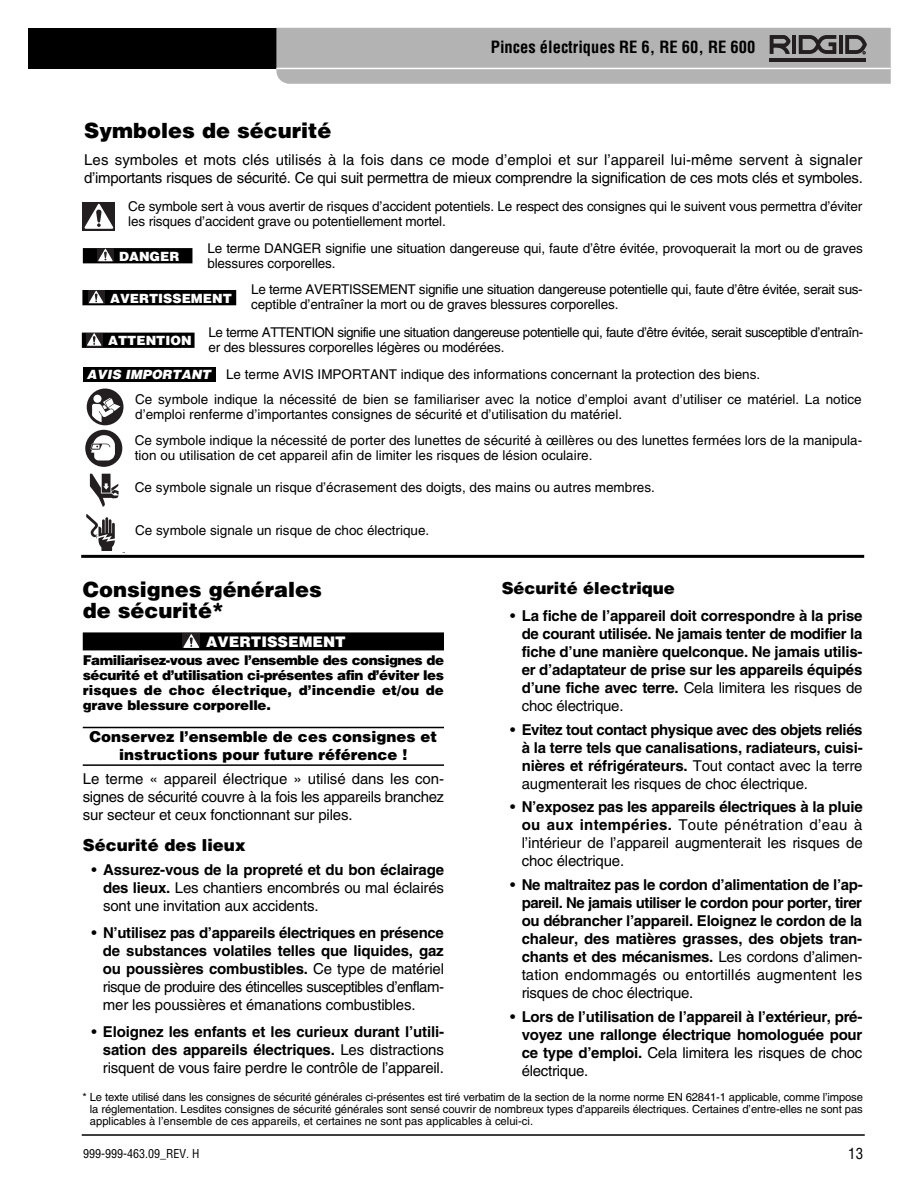
<style>
.page{position:relative;width:918px;height:1188px;background:#fff}
.page>*{position:absolute;margin:0;border:0;box-sizing:border-box;transform-origin:0 0}
.t1{font:900 21px/21px "Helvetica LT Std";color:#000}
.t2{font:900 16.5px "Helvetica LT Std";color:#000}
.t3{font:700 condensed 16.5px "Helvetica LT Std";color:#000}
.t4{font:700 15px/18px "Helvetica LT Std";letter-spacing:-.01em;color:#000;text-align:justify}
.t5{font:15px/18px "Helvetica LT Std";letter-spacing:-.01em;color:#000;text-align:justify}
.t6{font:900 15px/18px "Helvetica LT Std";color:#000;text-align:center}
.t7{font:condensed 15px "Helvetica LT Std";color:#000}
.t8{font:900 14.7px "Helvetica LT Std";color:#fff}
.t9{font:13.5px/15px "Helvetica LT Std";letter-spacing:-.01em;color:#000}
.t10{font:900 13.5px/15px "Helvetica LT Std";letter-spacing:-.005em;color:#000;text-align:justify}
.t11{font:13.5px/15px "Helvetica LT Std";letter-spacing:-.035em;color:#000}
.t12{font:900 12.75px "Helvetica LT Std";color:#fff}
.t13{font:italic 900 12.75px "Helvetica LT Std";color:#fff}
.t14{font:condensed 12px "Helvetica LT Std";color:#000}
.t15{font:11.25px/12px "Helvetica LT Std";color:#000;text-align:justify}
.s1{font-weight:700}
.s2{font-weight:400}
</style>
<div class="page">
<div style="left:28px;top:28px;width:427px;height:41px;background:#000"></div>
<svg style="left:276px;top:28px;width:615px;height:56px;background:#afafaf"></svg>
<hr style="left:82px;top:1134px;width:783px;height:2px;background:#000">
<div style="left:83px;top:632px;width:361px;height:18px;background:#000"></div>
<hr style="left:83px;top:727px;width:361px;height:1px;background:#000">
<hr style="left:83px;top:764px;width:361px;height:2px;background:#000">
<div style="left:182px;top:633px;width:18px;height:15px;background:#231f20"></div>
<svg style="left:183px;top:634px;width:16px;height:14px"></svg>
<svg style="left:90px;top:474px;width:29px;height:33px"></svg>
<svg style="left:86px;top:514px;width:29px;height:37px"></svg>
<hr style="left:81px;top:555px;width:783px;height:3px;background:#000">
<svg style="left:85px;top:389px;width:39px;height:78px"></svg>
<svg style="left:82px;top:202px;width:1px;height:29px"></svg>
<div style="left:83px;top:202px;width:32px;height:29px;background:#231f20"></div>
<svg style="left:84px;top:204px;width:30px;height:25px"></svg>
<div style="left:82px;top:290px;width:154px;height:15px;background:#000"></div>
<div style="left:88px;top:290px;width:16px;height:13px;background:#231f20"></div>
<svg style="left:89px;top:291px;width:15px;height:12px"></svg>
<div style="left:82px;top:333px;width:113px;height:15px;background:#000"></div>
<div style="left:86px;top:333px;width:16px;height:13px;background:#231f20"></div>
<svg style="left:87px;top:333px;width:15px;height:13px"></svg>
<div style="left:83px;top:368px;width:133px;height:14px;background:#000"></div>
<div style="left:83px;top:248px;width:109px;height:15px;background:#000"></div>
<div style="left:97px;top:249px;width:16px;height:12px;background:#231f20"></div>
<svg style="left:98px;top:249px;width:15px;height:12px"></svg>
<p class="t3" style="left:491px;top:40px;width:266px">Pinces électriques RE 6, RE 60, RE 600</p>
<h1 class="t1" style="left:84px;top:122px;width:249px">Symboles de sécurité</h1>
<p class="t5" style="left:84px;top:152px;width:780px">Les symboles et mots clés utilisés à la fois dans ce mode d’emploi et sur l’appareil lui-même servent à signaler d’importants risques de sécurité. Ce qui suit permettra de mieux comprendre la signification de ces mots clés et symboles.</p>
<p class="t9" style="left:128px;top:200px;width:735px">Ce symbole sert à vous avertir de risques d’accident potentiels. Le respect des consignes qui le suivent vous permettra d’éviter les risques d’accident grave ou potentiellement mortel.</p>
<p class="t9" style="left:207px;top:242px;width:657px">Le terme DANGER signifie une situation dangereuse qui, faute d’être évitée, provoquerait la mort ou de graves blessures corporelles.</p>
<p class="t9" style="left:251px;top:283px;width:613px">Le terme AVERTISSEMENT signifie une situation dangereuse potentielle qui, faute d’être évitée, serait sus&shy;ceptible d’entraîner la mort ou de graves blessures corporelles.</p>
<p class="t11" style="left:209px;top:326px;width:656px">Le terme ATTENTION signifie une situation dangereuse potentielle qui, faute d’être évitée, serait susceptible d’entraîn&shy;er des blessures corporelles légères ou modérées.</p>
<p class="t9" style="left:135px;top:364px;width:728px;line-height:24.6px;text-indent:91px">Le terme AVIS IMPORTANT indique des informations concernant la protection des biens.<br>Ce symbole indique la nécessité de bien se familiariser avec la notice d’emploi avant d’utiliser ce matériel. La notice</p>
<p class="t9" style="left:135px;top:402px;width:729px;line-height:26.4px">d’emploi renferme d’importantes consignes de sécurité et d’utilisation du matériel.<br>Ce symbole indique la nécessité de porter des lunettes de sécurité à œillères ou des lunettes fermées lors de la manipula-</p>
<p class="t9" style="left:135px;top:449px;width:459px">tion ou utilisation de cet appareil afin de limiter les risques de lésion oculaire.</p>
<p class="t9" style="left:135px;top:481px;width:521px">Ce symbole signale un risque d’écrasement des doigts, des mains ou autres membres.</p>
<p class="t9" style="left:135px;top:524px;width:296px">Ce symbole signale un risque de choc électrique.</p>
<p class="t12" style="left:119px;top:251px;width:62px">DANGER</p>
<p class="t12" style="left:110px;top:293px;width:123px">AVERTISSEMENT</p>
<p class="t12" style="left:108px;top:336px;width:85px">ATTENTION</p>
<p class="t13" style="left:87px;top:370px;width:125px">AVIS IMPORTANT</p>
<h1 class="t1" style="left:83px;top:581px;width:241px">Consignes générales de sécurité*</h1>
<p class="t8" style="left:206px;top:636px;width:141px">AVERTISSEMENT</p>
<p class="t10" style="left:83px;top:654px;width:363px">Familiarisez-vous avec l’ensemble des consignes de sécurité et d’utilisation ci-présentes afin d’éviter les risques de choc électrique, d’incendie et/ou de grave blessure corporelle.</p>
<p class="t6" style="left:90px;top:729px;width:349px">Conservez l’ensemble de ces consignes et instructions pour future référence !</p>
<p class="t5" style="left:83px;top:771px;width:363px">Le terme « appareil électrique » utilisé dans les con&shy;signes de sécurité couvre à la fois les appareils branchez sur secteur et ceux fonctionnant sur piles.</p>
<p class="t2" style="left:83px;top:839px;width:165px">Sécurité des lieux</p>
<p class="t5" style="left:103px;top:862px;width:343px;text-indent:-11px">• <span class="s1">Assurez-vous de la propreté et du bon éclairage des lieux.</span> Les chantiers encombrés ou mal éclairés sont une invitation aux accidents.</p>
<p class="t4" style="left:103px;top:925px;width:343px;text-indent:-11px"><span class="s2">•</span> N’utilisez pas d’appareils électriques en présence de substances volatiles telles que liquides, gaz ou poussières combustibles. <span class="s2">Ce type de matériel risque de produire des étincelles susceptibles d’enflam&shy;mer les poussières et émanations combustibles.</span></p>
<p class="t4" style="left:103px;top:1024px;width:343px;text-indent:-11px"><span class="s2">•</span> Eloignez les enfants et les curieux durant l’utili&shy;sation des appareils électriques. <span class="s2">Les distractions risquent de vous faire perdre le contrôle de l’appareil.</span></p>
<p class="t2" style="left:502px;top:582px;width:175px">Sécurité électrique</p>
<p class="t4" style="left:522px;top:608px;width:342px;text-indent:-11px"><span class="s2">•</span> La fiche de l’appareil doit correspondre à la prise de courant utilisée. Ne jamais tenter de modifier la fiche d’une manière quelconque. Ne jamais utilis&shy;er d’adaptateur de prise sur les appareils équipés d’une fiche avec terre. <span class="s2">Cela limitera les risques de choc électrique.</span></p>
<p class="t4" style="left:522px;top:722px;width:343px;text-indent:-11px"><span class="s2">•</span> Evitez tout contact physique avec des objets reliés à la terre tels que canalisations, radiateurs, cuisi&shy;nières et réfrigérateurs. <span class="s2">Tout contact avec la terre augmenterait les risques de choc électrique.</span></p>
<p class="t5" style="left:522px;top:799px;width:343px;text-indent:-11px">• <span class="s1">N’exposez pas les appareils électriques à la pluie ou aux intempéries.</span> Toute pénétration d’eau à l’intérieur de l’appareil augmenterait les risques de choc électrique.</p>
<p class="t4" style="left:522px;top:877px;width:342px;text-indent:-11px"><span class="s2">•</span> Ne maltraitez pas le cordon d’alimentation de l’ap - pareil. Ne jamais utiliser le cordon pour porter, ti rer ou débrancher l’appareil. Eloignez le cordon de la chaleur, des matières grasses, des objets tran&shy;chants et des mécanismes. <span class="s2">Les cordons d’alimen&shy;tation endommagés ou entortillés augmentent les risques de choc électrique.</span></p>
<p class="t4" style="left:522px;top:1009px;width:342px;text-indent:-11px"><span class="s2">•</span> Lors de l’utilisation de l’appareil à l’extérieur, pré - voyez une rallonge électrique homologuée pour ce type d’emploi. <span class="s2">Cela limitera les risques de choc électrique.</span></p>
<p class="t15" style="left:90px;top:1092px;width:775px;text-indent:-7px">* Le texte utilisé dans les consignes de sécurité générales ci-présentes est tiré verbatim de la section de la norme norme EN 62841-1 applicable, comme l’impose la réglementation. Lesdites consignes de sécurité générales sont sensé couvrir de nombreux types d’appareils électriques. Certaines d’entre-elles ne sont pas applicables à l’ensemble de ces appareils, et certaines ne sont pas applicables à celui-ci.</p>
<p class="t14" style="left:83px;top:1149px;width:118px">999-999-463.09_REV. H</p>
<p class="t7" style="left:848px;top:1147px;width:16px">13</p>
</div>
